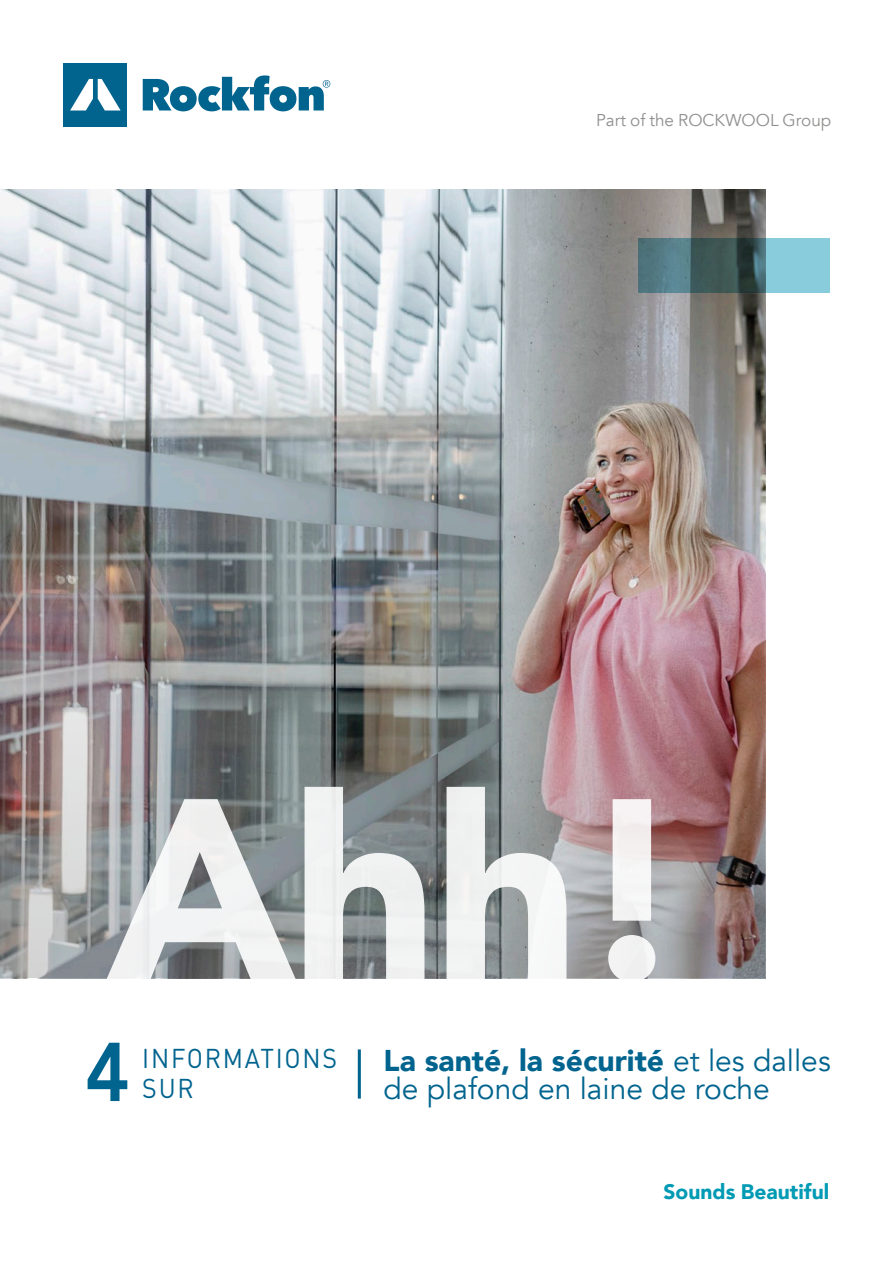
<style>
.page{position:relative;width:893px;height:1263px;background:#fff}
.page>*{position:absolute;margin:0;border:0;box-sizing:border-box;transform-origin:0 0}
.t1{font:900 256.2px "Avenir";color:#fff}
.t2{font:800 82.35px "Avenir";color:#00648f;scale:.92 1}
.t3{font:30px/28.5px "Avenir";color:#00648f}
.t4{font:26.85px/30px "DINOT";letter-spacing:.07em;color:#00648f;scale:.93 1}
.t5{font:900 21px "Avenir";color:#009ab4}
.t6{font:17.1px "Avenir";color:#90908f}
.s1{font-weight:900}
</style>
<div class="page">
<div style="left:64px;top:63px;width:63px;height:63px;background:#00648f"></div>
<svg style="left:70px;top:79px;width:51px;height:31px"></svg>
<svg style="left:143px;top:75px;width:187px;height:36px"></svg>
<img style="left:0;top:189px;width:765px;height:789px">
<hr style="left:358px;top:1049px;width:3px;height:49px;background:#00648f">
<svg style="left:638px;top:238px;width:191px;height:55px;background:#5b868d"></svg>
<p class="t6" style="left:596px;top:110px;width:237px">Part of the ROCKWOOL Group</p>
<h1 class="t1" style="left:106px;top:672px;width:584px">Ahh!</h1>
<h2 class="t2" style="left:85px;top:1008px;width:50px">4</h2>
<p class="t4" style="left:142px;top:1043px;width:211px">INFORMATIONS<br>SUR</p>
<p class="t3" style="left:384px;top:1046px;width:449px"><span class="s1">La santé, la sécurité</span> et les dalles de plafond en laine de roche</p>
<p class="t5" style="left:664px;top:1174px;width:167px">Sounds Beautiful</p>
</div>
